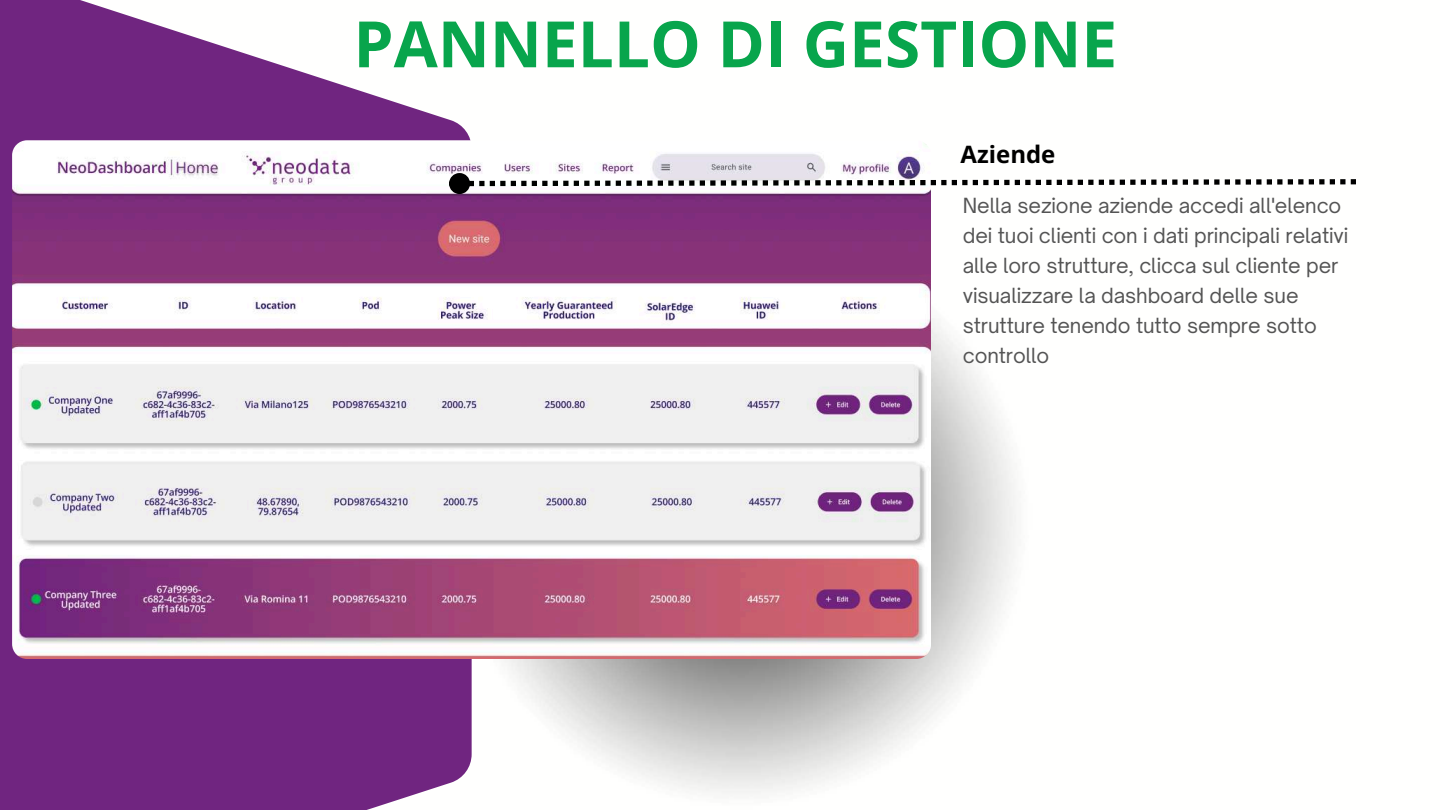
<style>
.page{position:relative;width:1440px;height:810px;background:#fff}
.page>*{position:absolute;margin:0;border:0;box-sizing:border-box;transform-origin:0 0}
.t1{font:700 64px "Open Sans";color:#08a54c}
.t2{font:700 24px "Open Sans";color:#000}
.t3{font:20px/30px "Open Sauce One";letter-spacing:-.005em;color:#545454}
</style>
<div class="page">
<svg style="left:0;top:0;width:471px;height:810px;fill:#702580"></svg>
<img style="left:12px;top:140px;width:919px;height:519px;border-radius:15px">
<svg style="left:469px;top:179px;width:887px;height:7px"></svg>
<div style="left:452px;top:176px;width:15px;height:15px;background:#000;border-radius:50%"></div>
<div style="left:449px;top:173px;width:21px;height:21px;border:5px solid #000;border-radius:50%"></div>
<h1 class="t1" style="left:353px;top:-1px;width:765px">PANNELLO DI GESTIONE</h1>
<p class="t2" style="left:961px;top:137px;width:96px">Aziende</p>
<p class="t3" style="left:963px;top:190px;width:387px">Nella sezione aziende accedi all'elenco dei tuoi clienti con i dati principali relativi alle loro strutture, clicca sul cliente per visualizzare la dashboard delle sue strutture tenendo tutto sempre sotto controllo</p>
</div>
